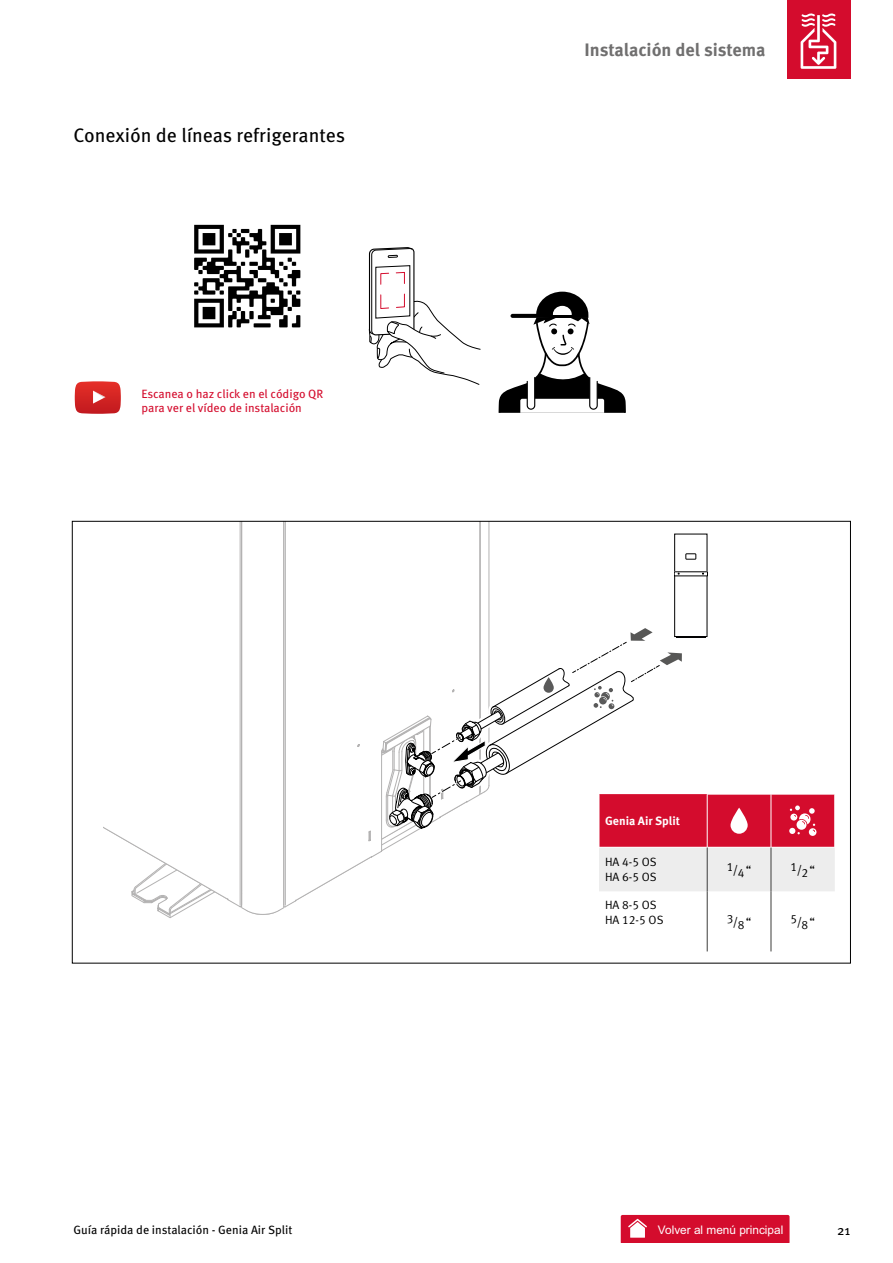
<style>
.page{position:relative;width:893px;height:1263px;background:#fff}
.page>*{position:absolute;margin:0;border:0;box-sizing:border-box;transform-origin:0 0}
.t1{font:19.5px "Meta Pro";color:#000}
.t2{font:700 18px "Meta Pro";letter-spacing:-.005em;color:#706f6f}
.t3{font:13.5px "Meta Pro";color:#000}
.t4{font:12px/14.4px "Meta Pro";color:#d40c2d}
.t5{font:12px/15px "Meta Normal LF";color:#000}
.t6{font:12px "Meta Pro";color:#000}
.t7{font:700 12px "Meta Pro";color:#fff}
.t8{font:11.85px "Arial";color:#fff}
</style>
<div class="page">
<hr style="left:707px;top:891px;width:1px;height:60px;background:#3c3c3b">
<hr style="left:771px;top:891px;width:1px;height:60px;background:#3c3c3b">
<svg style="left:104px;top:521px;width:731px;height:394px"></svg>
<svg style="left:368px;top:247px;width:113px;height:138px"></svg>
<svg style="left:499px;top:292px;width:127px;height:121px"></svg>
<div style="left:787px;top:0;width:63px;height:79px;background:#d40c2d"></div>
<svg style="left:801px;top:13px;width:35px;height:56px"></svg>
<div style="left:621px;top:1215px;width:168px;height:27px;background:#d40c2d"></div>
<svg style="left:75px;top:381px;width:46px;height:33px"></svg>
<img style="left:194px;top:224px;width:107px;height:104px">
<h1 class="t1" style="left:73px;top:123px;width:273px">Conexión de líneas refrigerantes</h1>
<p class="t4" style="left:141px;top:387px;width:183px">Escanea o haz click en el código QR para ver el vídeo de instalación</p>
<p class="t6" style="left:73px;top:1222px;width:221px">Guía rápida de instalación - Genia Air Split</p>
<h2 class="t2" style="left:585px;top:38px;width:182px">Instalación del sistema</h2>
<p class="t7" style="left:605px;top:813px;width:77px">Genia Air Split</p>
<p class="t5" style="left:605px;top:854px;width:53px">HA 4-5 OS<br>HA 6-5 OS</p>
<p class="t5" style="left:727px;top:862px;width:26px">1/4 “</p>
<p class="t5" style="left:791px;top:862px;width:26px">1/2 “</p>
<p class="t5" style="left:605px;top:898px;width:60px">HA 8-5 OS<br>HA 12-5 OS</p>
<p class="t5" style="left:727px;top:914px;width:26px">3/8 “</p>
<p class="t5" style="left:791px;top:914px;width:26px">5/8 “</p>
<p class="t8" style="left:658px;top:1222px;width:127px">Volver al menú principal</p>
<p class="t3" style="left:837px;top:1221px;width:15px">21</p>
</div>
